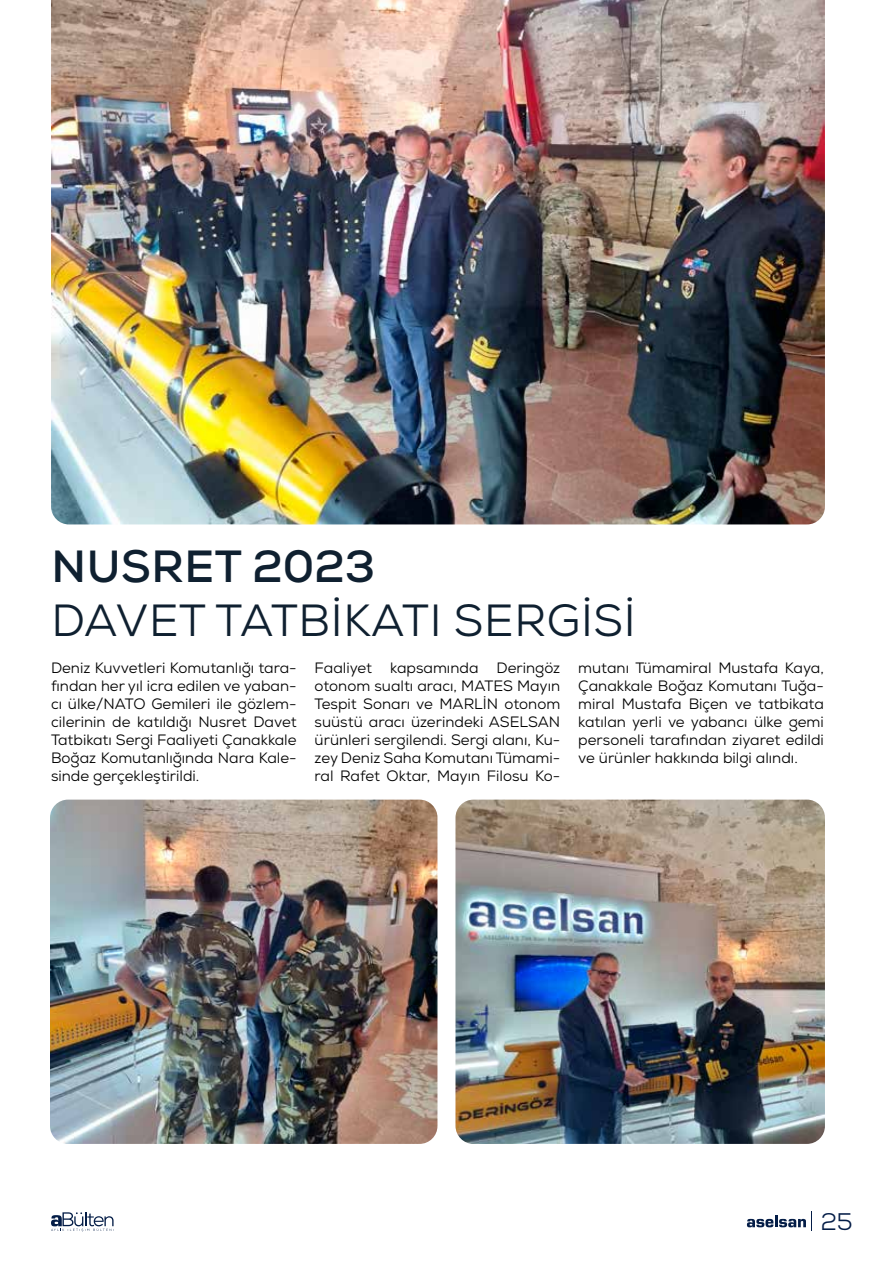
<style>
.page{position:relative;width:893px;height:1263px;background:#fff}
.page>*{position:absolute;margin:0;border:0;box-sizing:border-box;transform-origin:0 0}
.t1{font:45px "Nexa";letter-spacing:.015em;color:#0f2030}
.t2{font:700 45px "Nexa";letter-spacing:.015em;color:#0f2030}
.t3{font:24px "Nexa";color:#041d47}
.t4{font:15px/18px "Nexa";color:#000;text-align:justify}
</style>
<div class="page">
<img style="left:50px;top:800px;width:387px;height:344px">
<img style="left:51px;top:0;width:774px;height:524px">
<img style="left:455px;top:800px;width:370px;height:344px">
<svg style="left:747px;top:1215px;width:59px;height:12px"></svg>
<svg style="left:51px;top:1212px;width:63px;height:20px"></svg>
<h1 class="t2" style="left:51px;top:537px;width:325px">NUSRET 2023</h1>
<h1 class="t1" style="left:51px;top:592px;width:586px">DAVET TATBI KATI SERGISİ</h1>
<p class="t4" style="left:51px;top:659px;width:247px">Deniz Kuvvetleri Komutanlığı tara&shy;fından her yıl icra edilen ve yaban&shy;cı ülke/NATO Gemileri ile gözlem&shy;cilerinin de katıldığı Nusret Davet Tatbikatı Sergi Faaliyeti Çanakkale Boğaz Komutanlığında Nara Kale&shy;sinde gerçekleştirildi.</p>
<p class="t4" style="left:315px;top:659px;width:247px">Faaliyet kapsamında Deringöz otonom sualtı aracı, MATES Mayın Tespit Sonarı ve MARLİN otonom suüstü aracı üzerindeki ASELSAN ürünleri sergilendi. Sergi alanı, Ku&shy;zey Deniz Saha Komutanı Tümami&shy;ral Rafet Oktar, Mayın Filosu Ko-</p>
<p class="t4" style="left:578px;top:659px;width:247px">mutanı Tümamiral Mustafa Kaya, Çanakkale Boğaz Komutanı Tuğa&shy;miral Mustafa Biçen ve tatbikata katılan yerli ve yabancı ülke gemi personeli tarafından ziyaret edildi ve ürünler hakkında bilgi alındı.</p>
<h2 class="t3" style="left:821px;top:1206px;width:33px">25</h2>
</div>
